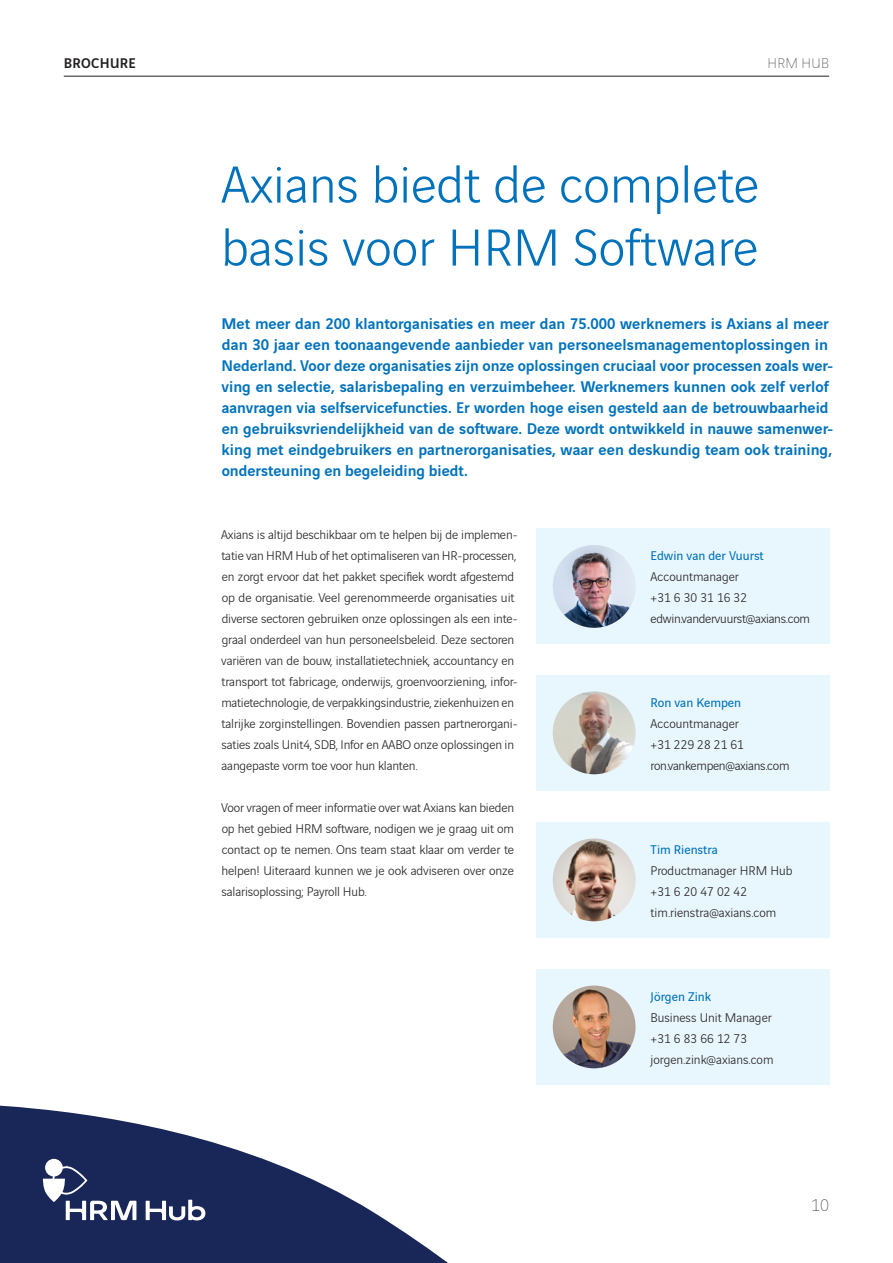
<style>
.page{position:relative;width:893px;height:1263px;background:#fff}
.page>*{position:absolute;margin:0;border:0;box-sizing:border-box;transform-origin:0 0}
.Titel_-_pagina{font:300 55.5px/63px "Vinci Sans";color:#0072bc}
.t1{font:200 18px "Vinci Sans";color:#231f20}
.Inleiding{font:500 16.5px/21px "Vinci Sans";color:#0072bc}
.t2{font:500 15px "Vinci Sans";letter-spacing:.02em;color:#231f20}
.t3{font:200 15px "Vinci Sans";letter-spacing:.02em;color:#231f20}
.Tekst{font:300 13.5px/21px "Vinci Sans";letter-spacing:-.01em;color:#231f20}
.Body_tekst{font:300 13.5px "Vinci Sans";color:#231f20}
.Body_tekst-2{font:300 13.5px "Vinci Sans";letter-spacing:-.02em;color:#231f20}
.Body_tekst-3{font:13.5px "Vinci Sans";color:#0072bc}
</style>
<div class="page">
<hr style="left:64px;top:76px;width:765px;height:1px;background:#231f20">
<svg style="left:0;top:1106px;width:448px;height:157px;fill:#182757"></svg>
<div style="left:536px;top:675px;width:293px;height:116px;background:#e8f6fd"></div>
<div style="left:536px;top:529px;width:293px;height:115px;background:#e8f6fd"></div>
<div style="left:536px;top:969px;width:293px;height:116px;background:#e8f6fd"></div>
<div style="left:536px;top:822px;width:293px;height:116px;background:#e8f6fd"></div>
<img style="left:553px;top:691px;width:82px;height:83px;border-radius:41px">
<img style="left:553px;top:545px;width:82px;height:83px;border-radius:41px">
<img style="left:553px;top:985px;width:82px;height:83px;border-radius:41px">
<img style="left:553px;top:838px;width:82px;height:83px;border-radius:41px">
<svg style="left:146px;top:1200px;width:59px;height:20px"></svg>
<svg style="left:43px;top:1159px;width:93px;height:61px"></svg>
<p class="t2" style="left:64px;top:51px;width:73px">BROCHURE</p>
<p class="t3" style="left:767px;top:52px;width:63px">HRM HUB</p>
<p class="Titel_-_pagina" style="left:221px;top:148px;width:539px">Axians biedt de complete basis voor HRM Software</p>
<p class="Inleiding" style="left:221px;top:311px;width:614px">Met meer dan 200 klantorganisaties en meer dan 75.000 werknemers is Axians al meer dan 30 jaar een toonaangevende aanbieder van personeelsmanagementoplossingen in Nederland. Voor deze organisaties zijn onze oplossingen cruciaal voor processen zoals wer&shy;ving en selectie, salarisbepaling en verzuimbeheer. Werknemers kunnen ook zelf verlof aanvragen via selfservicefuncties. Er worden hoge eisen gesteld aan de betrouwbaarheid en gebruiksvriendelijkheid van de software. Deze wordt ontwikkeld in nauwe samenwer&shy;king met eindgebruikers en partnerorganisaties, waar een deskundig team ook training, ondersteuning en begeleiding biedt.</p>
<p class="Tekst" style="left:221px;top:523px;width:299px">Axians is altijd beschikbaar om te helpen bij de implemen&shy;tatie van HRM Hub of het optimaliseren van HR-processen, en zorgt ervoor dat het pakket specifiek wordt afgestemd op de organisatie. Veel gerenommeerde organisaties uit diverse sectoren gebruiken onze oplossingen als een inte&shy;graal onderdeel van hun personeelsbeleid. Deze sectoren variëren van de bouw, installatietechniek, accountancy en transport tot fabricage, onderwijs, groenvoorziening, infor&shy;matietechnologie, de verpakkingsindustrie, ziekenhuizen en talrijke zorginstellingen. Bovendien passen partnerorgani&shy;saties zoals Unit4, SDB, Infor en AABO onze oplossingen in aangepaste vorm toe voor hun klanten.</p>
<p class="Tekst" style="left:221px;top:796px;width:295px;text-align:justify">Voor vragen of meer informatie over wat Axians kan bieden op het gebied HRM software, nodigen we je graag uit om contact op te nemen. Ons team staat klaar om verder te helpen! Uiteraard kunnen we je ook adviseren over onze salarisoplossing; Payroll Hub.</p>
<p class="Body_tekst-3" style="left:651px;top:545px;width:115px">Edwin van der Vuurst</p>
<p class="Body_tekst" style="left:651px;top:566px;width:90px">Accountmanager</p>
<p class="Body_tekst" style="left:651px;top:587px;width:98px">+31 6 30 31 16 32</p>
<p class="Body_tekst-2" style="left:651px;top:608px;width:161px">edwin.vandervuurst@axians.com</p>
<p class="Body_tekst-3" style="left:651px;top:692px;width:92px">Ron van Kempen</p>
<p class="Body_tekst" style="left:651px;top:713px;width:90px">Accountmanager</p>
<p class="Body_tekst" style="left:651px;top:734px;width:95px">+31 229 28 21 61</p>
<p class="Body_tekst-2" style="left:651px;top:755px;width:140px">ron.vankempen@axians.com</p>
<p class="Body_tekst-3" style="left:651px;top:839px;width:69px">Tim Rienstra</p>
<p class="Body_tekst" style="left:651px;top:860px;width:143px">Productmanager HRM Hub</p>
<p class="Body_tekst" style="left:651px;top:881px;width:98px">+31 6 20 47 02 42</p>
<p class="Body_tekst" style="left:651px;top:902px;width:127px">tim.rienstra@axians.com</p>
<p class="Body_tekst-3" style="left:651px;top:986px;width:62px">Jörgen Zink</p>
<p class="Body_tekst" style="left:651px;top:1007px;width:123px">Business Unit Manager</p>
<p class="Body_tekst" style="left:651px;top:1028px;width:98px">+31 6 83 66 12 73</p>
<p class="Body_tekst" style="left:651px;top:1049px;width:124px">jorgen.zink@axians.com</p>
<h2 class="t1" style="left:811px;top:1192px;width:19px">10</h2>
</div>
